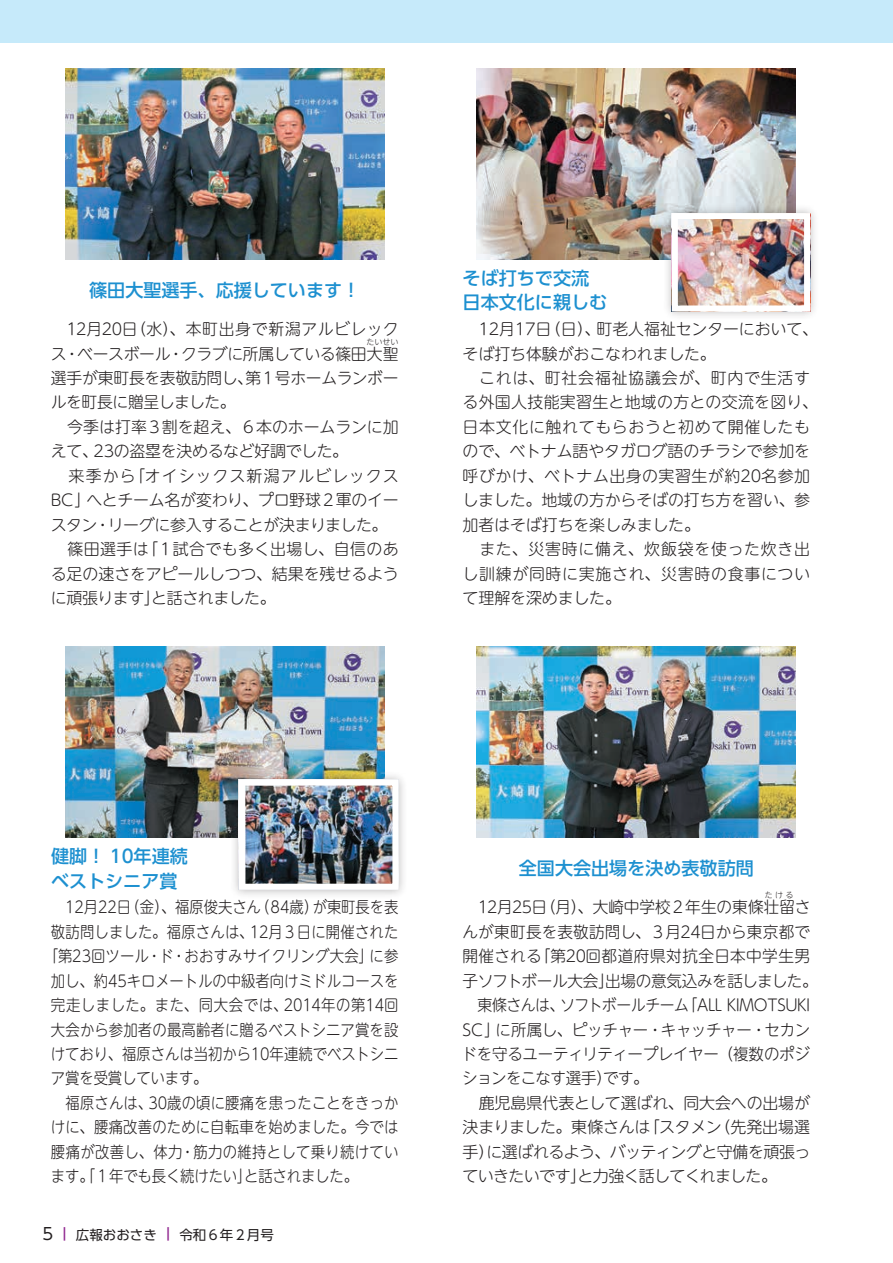
<style>
.page{position:relative;width:893px;height:1263px;background:#fff}
.page>*{position:absolute;margin:0;border:0;box-sizing:border-box;transform-origin:0 0}
.t1{font:500 18px/24.5px "UD Shin Go Pr 6 N";color:#1d90d0}
.t2{font:300 15.9px/24.5px "UD Shin M Go Pr 6 N";letter-spacing:-.005em;color:#231f20}
.t3{font:300 15.9px/24.5px "UD Shin M Go Pr 6 N";letter-spacing:.015em;color:#231f20}
.t4{font:300 15.9px "UD Shin M Go Pr 6 N";letter-spacing:-.005em;color:#231f20;scale:.9 1}
.t5{font:300 15.9px "UD Shin M Go Pr 6 N";letter-spacing:.015em;color:#231f20;scale:.9 1}
.t6{font:300 15.9px "UD Shin M Go Pr 6 N";letter-spacing:.04em;color:#231f20;scale:.9 1}
.t7{font:300 15.9px "UD Shin M Go Pr 6 N";letter-spacing:.025em;color:#231f20;scale:.9 1}
.t8{font:13.5px "UD Shin Go Pr 6 N";color:#231f20}
.t9{font:300 7.95px "UD Shin M Go Pr 6 N";color:#231f20}
.s1{font-size:16.5px}
.s2{font-weight:800;color:#90268f}
</style>
<div class="page">
<div style="left:0;top:0;width:893px;height:43px;background:#c6eafa"></div>
<img style="left:65px;top:646px;width:319px;height:191px">
<img style="left:477px;top:646px;width:319px;height:191px">
<img style="left:65px;top:68px;width:319px;height:191px">
<img style="left:477px;top:68px;width:319px;height:191px">
<div style="left:662px;top:204px;width:157px;height:117px;background:#231f20;opacity:.3"></div>
<img style="left:679px;top:220px;width:124px;height:84px">
<div style="left:672px;top:213px;width:138px;height:98px;border:6px solid #fff"></div>
<div style="left:229px;top:770px;width:179px;height:129px;background:#231f20;opacity:.3"></div>
<img style="left:246px;top:786px;width:145px;height:97px">
<div style="left:239px;top:779px;width:159px;height:111px;border:6px solid #fff"></div>
<p class="t1" style="left:89px;top:277px;width:273px">篠田大聖選手、応援しています！</p>
<p class="t2" style="left:51px;top:316px;width:349px">　12月20日（水）、本町出身で新潟アルビレックス・ベースボール・クラブに所属している篠田大聖</p>
<p class="t9" style="left:367px;top:335px;width:33px">たいせい</p>
<p class="t2" style="left:51px;top:365px;width:350px">選手が東町長を表敬訪問し、第１号ホームランボールを町長に贈呈しました。<br>　今季は打率３割を超え、６本のホームランに加えて、23の盗塁を決めるなど好調でした。<br>　来季から「オイシックス新潟アルビレックス<br>BC」へとチーム名が変わり、プロ野球２軍のイースタン・リーグに参入することが決まりました。　篠田選手は「１試合でも多く出場し、自信のある足の速さをアピールしつつ、結果を残せるように頑張ります」と話されました。</p>
<p class="t1" style="left:463px;top:265px;width:146px">そば打ちで交流日本文化に親しむ</p>
<p class="t3" style="left:462px;top:316px;width:357px">　12月17日（日）、町老人福祉センターにおいて、そば打ち体験がおこなわれました。<br>　これは、町社会福祉協議会が、町内で生活する外国人技能実習生と地域の方との交流を図り、日本文化に触れてもらおうと初めて開催したもので、ベトナム語やタガログ語のチラシで参加を呼びかけ、ベトナム出身の実習生が約20名参加しました。地域の方からそばの打ち方を習い、参加者はそば打ちを楽しみました。<br>　また、災害時に備え、炊飯袋を使った炊き出し訓練が同時に実施され、災害時の食事について理解を深めました。</p>
<p class="t1" style="left:51px;top:843px;width:138px">健脚！ 10年連続ベストシニア賞</p>
<p class="t4" style="left:51px;top:894px;width:388px">　12月22日（金）、福原俊夫さん（84歳）が東町長を表</p>
<p class="t4" style="left:51px;top:919px;width:388px">敬訪問しました。福原さんは、12月３日に開催された</p>
<p class="t5" style="left:44px;top:943px;width:396px">「第23回ツール・ド・おおすみサイクリング大会」に参</p>
<p class="t4" style="left:51px;top:968px;width:388px">加し、約45キロメートルの中級者向けミドルコースを</p>
<p class="t6" style="left:51px;top:992px;width:388px">完走しました。また、同大会では、2014年の第14回</p>
<p class="t4" style="left:51px;top:1016px;width:388px">大会から参加者の最高齢者に贈るベストシニア賞を設</p>
<p class="t4" style="left:51px;top:1041px;width:388px">けており、福原さんは当初から10年連続でベストシニ</p>
<p class="t4" style="left:51px;top:1065px;width:176px">ア賞を受賞しています。</p>
<p class="t4" style="left:51px;top:1090px;width:388px">　福原さんは、30歳の頃に腰痛を患ったことをきっか</p>
<p class="t4" style="left:51px;top:1114px;width:388px">けに、腰痛改善のために自転車を始めました。今では</p>
<p class="t7" style="left:51px;top:1139px;width:388px">腰痛が改善し、体力・筋力の維持として乗り続けてい</p>
<p class="t4" style="left:51px;top:1163px;width:343px">ます。「１年でも長く続けたい」と話されました。</p>
<p class="t8" style="left:43px;top:1224px;width:233px"><span class="s1">5</span> <span class="s2">︱</span> 広報おおさき <span class="s2">︱</span> 令和６年２月号</p>
<p class="t1" style="left:519px;top:856px;width:236px">全国大会出場を決め表敬訪問</p>
<p class="t9" style="left:765px;top:889px;width:30px">たける</p>
<p class="t2" style="left:462px;top:918px;width:357px">んが東町長を表敬訪問し、３月24日から東京都で開催される「第20回都道府県対抗全日本中学生男子ソフトボール大会」出場の意気込みを話しました。　東條さんは、ソフトボールチーム「ALL KIMOTSUKI<br>SC」に所属し、ピッチャー・キャッチャー・セカンドを守るユーティリティープレイヤー（複数のポジションをこなす選手）です。<br>　鹿児島県代表として選ばれ、同大会への出場が決まりました。東條さんは「スタメン（先発出場選手）に選ばれるよう、バッティングと守備を頑張っていきたいです」と力強く話してくれました。</p>
<p class="t2" style="left:463px;top:894px;width:349px">　12月25日（月）、大崎中学校２年生の東條壮留さ</p>
</div>
